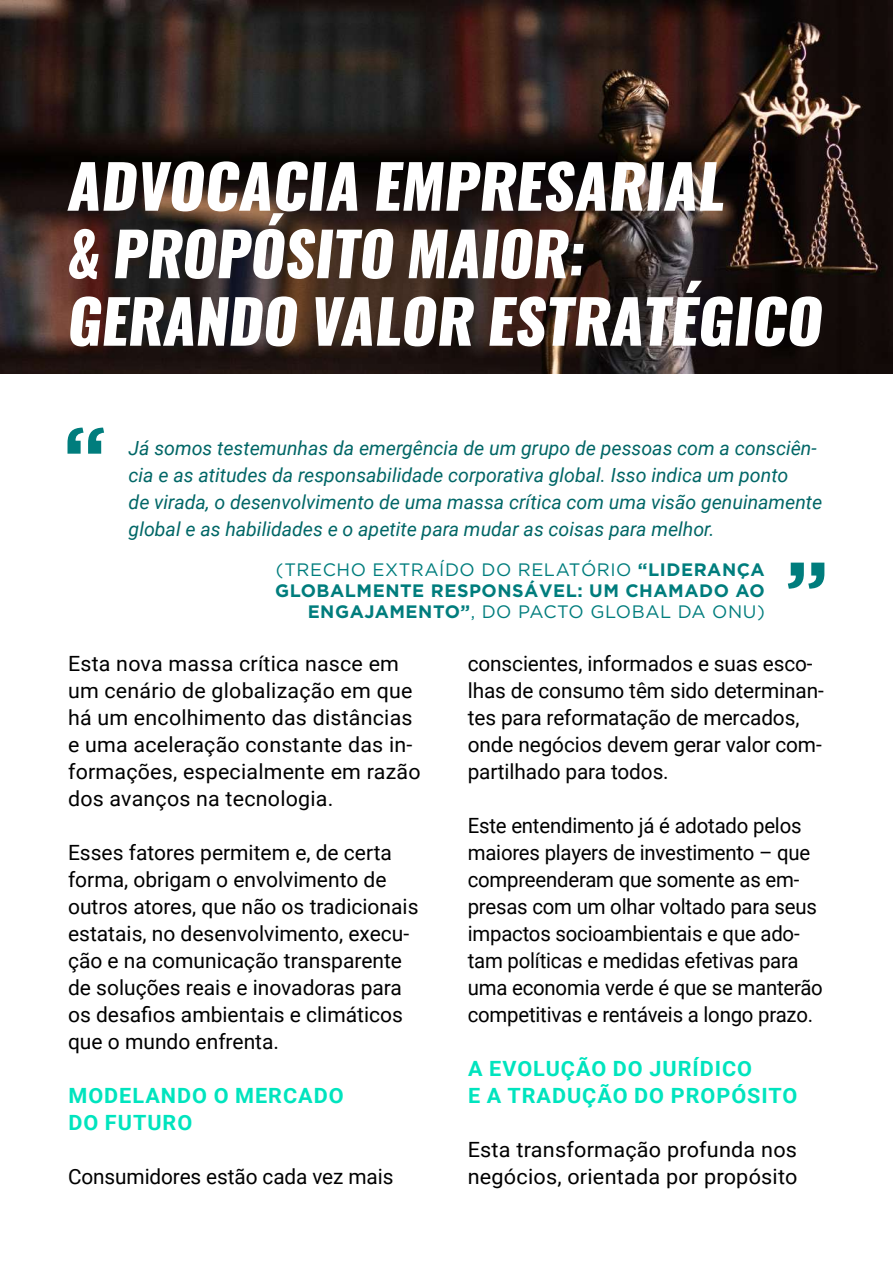
<style>
.page{position:relative;width:893px;height:1263px;background:#fff}
.page>*{position:absolute;margin:0;border:0;box-sizing:border-box;transform-origin:0 0}
.t1{font:italic 800 60px/67.5px "Oswald";color:#fff}
.t2{font:21px/27px "Roboto";letter-spacing:-.005em;color:#000}
.t3{font:700 21px/27px "Roboto";letter-spacing:.045em;color:#00e4be}
.t4{font:italic 19.5px/27px "Roboto";color:#066}
.t5{font:700 18px/21px "Gotham";letter-spacing:.03em;color:#007d7d;text-align:right}
.s1{font-weight:400}
</style>
<div class="page">
<img style="left:0;top:1px;width:893px;height:373px">
<svg style="left:67px;top:428px;width:37px;height:26px"></svg>
<svg style="left:788px;top:563px;width:36px;height:26px"></svg>
<h1 class="t1" style="left:68px;top:155px;width:756px">ADVOCACIA EMPRESARIAL<br>&amp; PROPÓSITO MAIOR:<br>GERANDO VALOR ESTRATÉGICO</h1>
<p class="t4" style="left:129px;top:433px;width:695px">Já somos testemunhas da emergência de um grupo de pessoas com a consciên&shy;cia e as atitudes da responsabilidade corporativa global. Isso indica um ponto<br>de virada, o desenvolvimento de uma massa crítica com uma visão genuinamente global e as habilidades e o apetite para mudar as coisas para melhor.</p>
<p class="t5" style="left:275px;top:558px;width:491px"><span class="s1">(TRECHO EXTRAÍDO DO RELATÓRIO</span> “LIDERANÇA<br>GLOBALMENTE RESPONSÁVEL: UM CHAMADO AO<br>ENGAJAMENTO”<span class="s1">, DO PACTO GLOBAL DA ONU)</span></p>
<p class="t2" style="left:68px;top:649px;width:354px">Esta nova massa crítica nasce em um cenário de globalização em que há um encolhimento das distâncias e uma aceleração constante das in&shy;formações, especialmente em razão dos avanços na tecnologia.</p>
<p class="t2" style="left:68px;top:838px;width:352px">Esses fatores permitem e, de certa forma, obrigam o envolvimento de outros atores, que não os tradicionais estatais, no desenvolvimento, execu&shy;ção e na comunicação transparente de soluções reais e inovadoras para os desafios ambientais e climáticos que o mundo enfrenta.</p>
<p class="t3" style="left:68px;top:1081px;width:277px">MODELANDO O MERCADO<br>DO FUTURO</p>
<p class="t2" style="left:68px;top:1162px;width:327px">Consumidores estão cada vez mais</p>
<p class="t2" style="left:468px;top:649px;width:358px">conscientes, informados e suas esco&shy;lhas de consumo têm sido determinan&shy;tes para reformatação de mercados, onde negócios devem gerar valor com&shy;partilhado para todos.</p>
<p class="t2" style="left:468px;top:811px;width:357px">Este entendimento já é adotado pelos maiores players de investimento – que compreenderam que somente as em&shy;presas com um olhar voltado para seus impactos socioambientais e que ado&shy;tam políticas e medidas efetivas para uma economia verde é que se manterão competitivas e rentáveis a longo prazo.</p>
<p class="t3" style="left:468px;top:1054px;width:331px">A EVOLUÇÃO DO JURÍDICO<br>E A TRADUÇÃO DO PROPÓSITO</p>
<p class="t2" style="left:468px;top:1135px;width:331px">Esta transformação profunda nos negócios, orientada por propósito</p>
</div>
